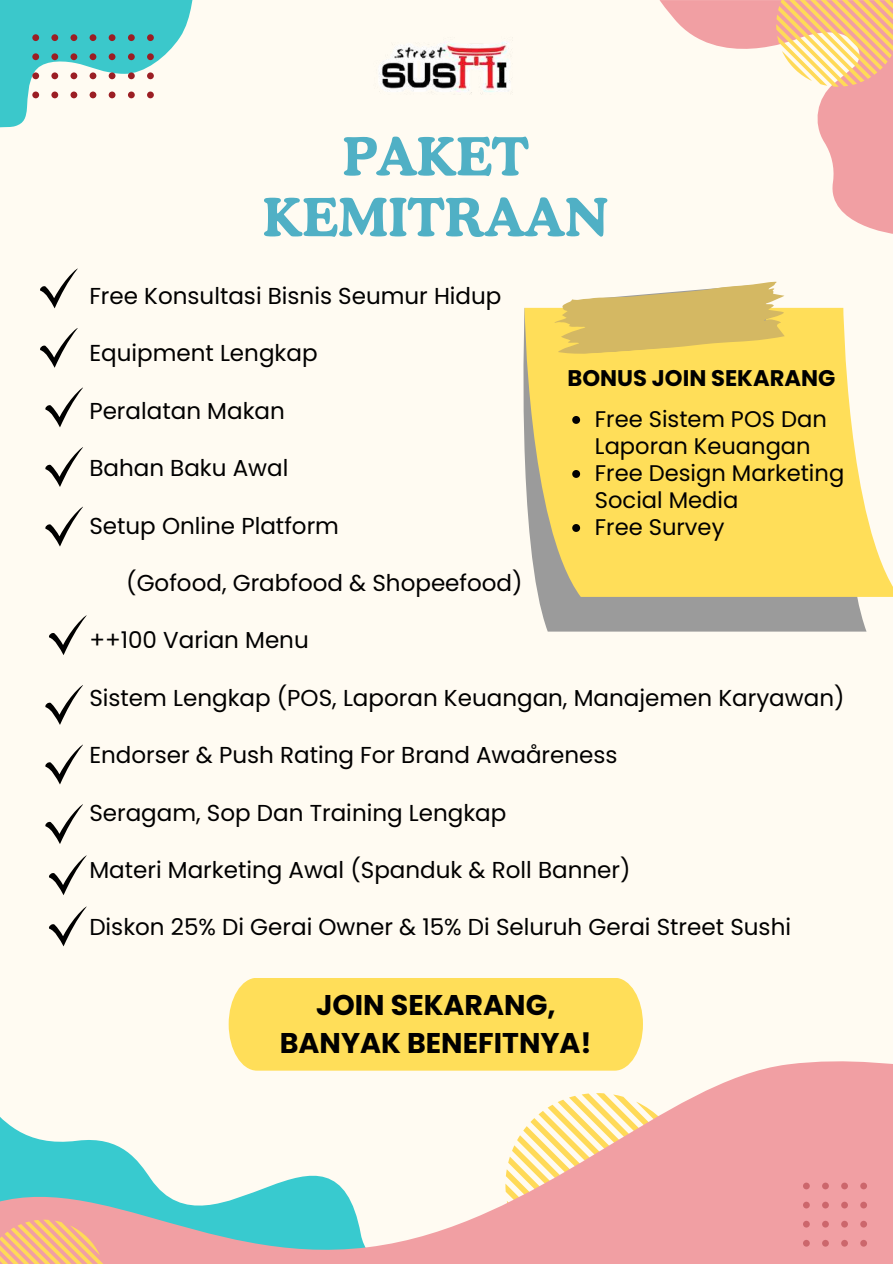
<style>
.page{position:relative;width:893px;height:1264px;background:#fff}
.page>*{position:absolute;margin:0;border:0;box-sizing:border-box;transform-origin:0 0}
.t1{font:700 52.5px/60.8px "Cooper BT";color:#50b0c5;text-align:center}
.t2{font:700 28.5px/38.2px "Poppins";color:#000;text-align:center}
.t3{font:23.1px "Poppins";color:#000}
.t4{font:22.65px/27px "Poppins";color:#000}
.t5{font:700 22.65px "Poppins";color:#000}
</style>
<div class="page">
<div style="left:0;top:0;width:892px;height:1263px;background:#fffbf2"></div>
<svg style="left:0;top:1061px;width:892px;height:202px"></svg>
<svg style="left:659px;top:0;width:233px;height:234px"></svg>
<svg style="left:0;top:0;width:193px;height:128px;fill:#3bc8cb"></svg>
<svg style="left:776px;top:0;width:116px;height:87px"></svg>
<svg style="left:0;top:1219px;width:106px;height:44px;background:#f6b586"></svg>
<div style="left:109px;top:34px;width:6px;height:7px;background:#9b1e24;border-radius:50%"></div>
<div style="left:128px;top:34px;width:7px;height:7px;background:#9b1e24;border-radius:50%"></div>
<div style="left:147px;top:34px;width:7px;height:7px;background:#9b1e24;border-radius:50%"></div>
<div style="left:90px;top:34px;width:6px;height:7px;background:#9b1e24;border-radius:50%"></div>
<div style="left:70px;top:34px;width:7px;height:7px;background:#9b1e24;border-radius:50%"></div>
<div style="left:109px;top:53px;width:6px;height:7px;background:#9b1e24;border-radius:50%"></div>
<div style="left:128px;top:53px;width:7px;height:7px;background:#9b1e24;border-radius:50%"></div>
<div style="left:147px;top:53px;width:7px;height:7px;background:#9b1e24;border-radius:50%"></div>
<div style="left:90px;top:53px;width:6px;height:7px;background:#9b1e24;border-radius:50%"></div>
<div style="left:70px;top:53px;width:7px;height:7px;background:#9b1e24;border-radius:50%"></div>
<div style="left:109px;top:72px;width:6px;height:7px;background:#9b1e24;border-radius:50%"></div>
<div style="left:128px;top:72px;width:7px;height:7px;background:#9b1e24;border-radius:50%"></div>
<div style="left:147px;top:72px;width:7px;height:7px;background:#9b1e24;border-radius:50%"></div>
<div style="left:90px;top:72px;width:6px;height:7px;background:#9b1e24;border-radius:50%"></div>
<div style="left:70px;top:72px;width:7px;height:7px;background:#9b1e24;border-radius:50%"></div>
<div style="left:109px;top:91px;width:6px;height:7px;background:#9b1e24;border-radius:50%"></div>
<div style="left:128px;top:91px;width:7px;height:7px;background:#9b1e24;border-radius:50%"></div>
<div style="left:147px;top:91px;width:7px;height:7px;background:#9b1e24;border-radius:50%"></div>
<div style="left:90px;top:91px;width:6px;height:7px;background:#9b1e24;border-radius:50%"></div>
<div style="left:70px;top:91px;width:7px;height:7px;background:#9b1e24;border-radius:50%"></div>
<div style="left:51px;top:34px;width:7px;height:7px;background:#9b1e24;border-radius:50%"></div>
<div style="left:32px;top:34px;width:7px;height:7px;background:#9b1e24;border-radius:50%"></div>
<div style="left:51px;top:53px;width:7px;height:7px;background:#9b1e24;border-radius:50%"></div>
<div style="left:32px;top:53px;width:7px;height:7px;background:#9b1e24;border-radius:50%"></div>
<div style="left:51px;top:72px;width:7px;height:7px;background:#9b1e24;border-radius:50%"></div>
<div style="left:32px;top:72px;width:7px;height:7px;background:#9b1e24;border-radius:50%"></div>
<div style="left:51px;top:91px;width:7px;height:7px;background:#9b1e24;border-radius:50%"></div>
<div style="left:32px;top:91px;width:7px;height:7px;background:#9b1e24;border-radius:50%"></div>
<img style="left:379px;top:41px;width:131px;height:53px">
<div style="left:860px;top:1182px;width:7px;height:7px;background:#cc676c;border-radius:50%"></div>
<div style="left:841px;top:1182px;width:6px;height:7px;background:#cc676c;border-radius:50%"></div>
<svg style="left:860px;top:1201px;width:7px;height:7px"></svg>
<div style="left:841px;top:1201px;width:6px;height:7px;background:#cc676c;border-radius:50%"></div>
<svg style="left:860px;top:1220px;width:7px;height:7px"></svg>
<div style="left:841px;top:1220px;width:6px;height:7px;background:#cc676c;border-radius:50%"></div>
<svg style="left:860px;top:1239px;width:7px;height:7px"></svg>
<div style="left:841px;top:1239px;width:6px;height:7px;background:#cc676c;border-radius:50%"></div>
<div style="left:822px;top:1182px;width:6px;height:7px;background:#cc676c;border-radius:50%"></div>
<svg style="left:802px;top:1182px;width:7px;height:7px"></svg>
<div style="left:822px;top:1201px;width:6px;height:7px;background:#cc676c;border-radius:50%"></div>
<svg style="left:802px;top:1201px;width:7px;height:7px"></svg>
<div style="left:822px;top:1220px;width:6px;height:7px;background:#cc676c;border-radius:50%"></div>
<svg style="left:802px;top:1220px;width:7px;height:7px"></svg>
<div style="left:822px;top:1239px;width:6px;height:7px;background:#cc676c;border-radius:50%"></div>
<svg style="left:802px;top:1239px;width:7px;height:7px"></svg>
<svg style="left:523px;top:307px;width:343px;height:324px;background:#a4a4a3"></svg>
<svg style="left:524px;top:308px;width:368px;height:289px;background:#fade6c"></svg>
<svg style="left:552px;top:281px;width:235px;height:75px"></svg>
<svg style="left:572px;top:416px;width:8px;height:8px"></svg>
<svg style="left:572px;top:470px;width:8px;height:8px"></svg>
<svg style="left:572px;top:524px;width:8px;height:8px"></svg>
<div style="left:229px;top:978px;width:414px;height:92px;background:#ffde59"></div>
<svg style="left:40px;top:268px;width:38px;height:40px"></svg>
<svg style="left:40px;top:328px;width:38px;height:40px"></svg>
<svg style="left:45px;top:387px;width:38px;height:40px"></svg>
<svg style="left:45px;top:447px;width:38px;height:40px"></svg>
<svg style="left:45px;top:506px;width:38px;height:40px"></svg>
<svg style="left:49px;top:615px;width:38px;height:40px"></svg>
<svg style="left:45px;top:685px;width:38px;height:40px"></svg>
<svg style="left:45px;top:744px;width:38px;height:40px"></svg>
<svg style="left:45px;top:804px;width:38px;height:40px"></svg>
<svg style="left:49px;top:855px;width:38px;height:40px"></svg>
<svg style="left:49px;top:906px;width:38px;height:40px"></svg>
<h1 class="t1" style="left:263px;top:125px;width:347px">PAKET<br>KEMITRAAN</h1>
<p class="t3" style="left:89px;top:280px;width:413px">Free Konsultasi Bisnis Seumur Hidup</p>
<p class="t3" style="left:89px;top:337px;width:230px">Equipment Lengkap</p>
<p class="t3" style="left:89px;top:394px;width:197px">Peralatan Makan</p>
<p class="t3" style="left:89px;top:452px;width:200px">Bahan Baku Awal</p>
<p class="t3" style="left:89px;top:509px;width:251px">Setup Online Platform</p>
<p class="t3" style="left:126px;top:567px;width:398px">(Gofood, Grabfood &amp; Shopeefood)</p>
<p class="t3" style="left:89px;top:624px;width:221px">++100 Varian Menu</p>
<p class="t3" style="left:89px;top:681px;width:756px">Sistem Lengkap (POS, Laporan Keuangan, Manajemen Karyawan)</p>
<p class="t3" style="left:89px;top:739px;width:529px">Endorser &amp; Push Rating For Brand Awaåreness</p>
<p class="t3" style="left:89px;top:796px;width:418px">Seragam, Sop Dan Training Lengkap</p>
<p class="t3" style="left:89px;top:853px;width:542px">Materi Marketing Awal (Spanduk &amp; Roll Banner)</p>
<p class="t3" style="left:89px;top:911px;width:703px">Diskon 25% Di Gerai Owner &amp; 15% Di Seluruh Gerai Street Sushi</p>
<p class="t5" style="left:567px;top:362px;width:269px">BONUS JOIN SEKARANG</p>
<p class="t4" style="left:595px;top:406px;width:251px">Free Sistem POS Dan<br>Laporan Keuangan<br>Free Design Marketing<br>Social Media<br>Free Survey</p>
<p class="t2" style="left:280px;top:986px;width:313px">JOIN SEKARANG,<br>BANYAK BENEFITNYA!</p>
</div>
